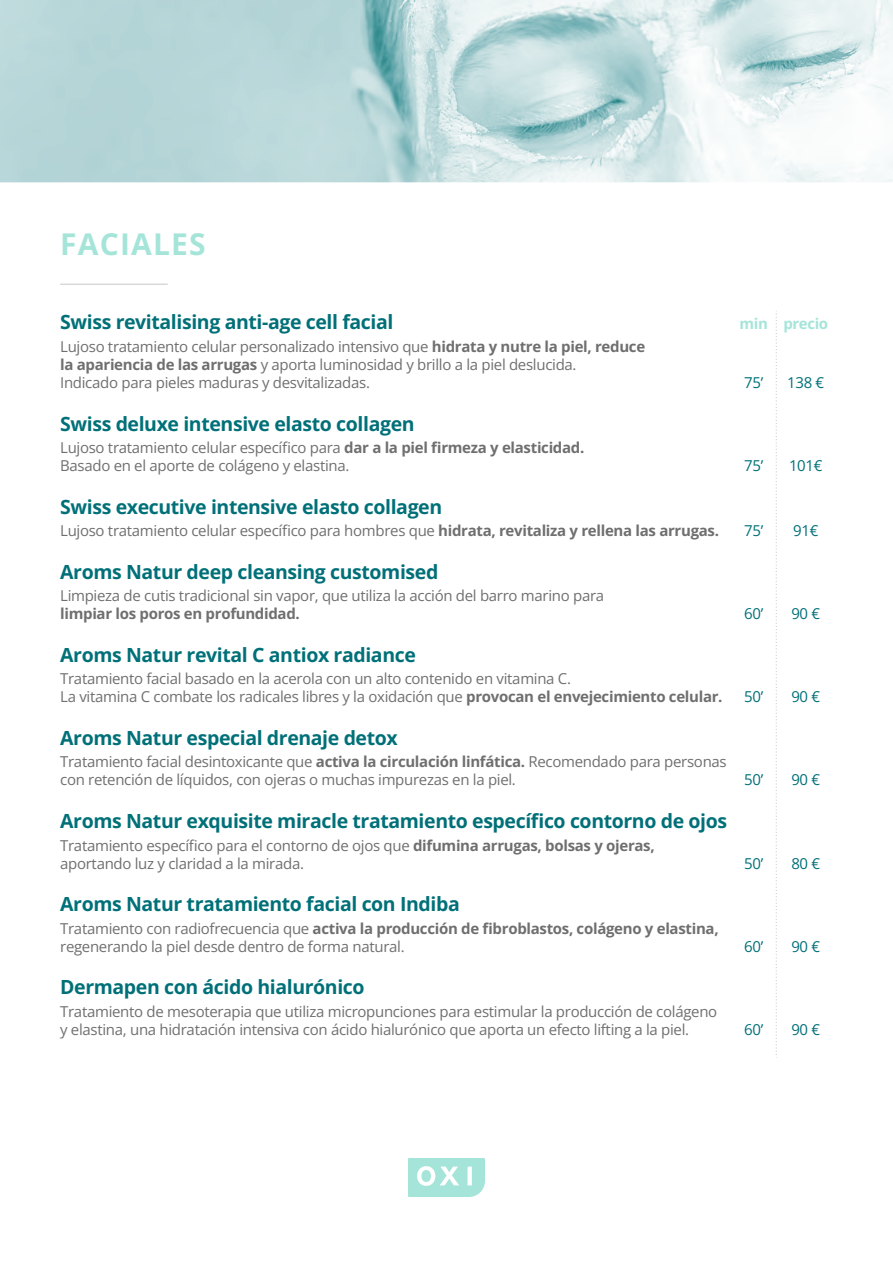
<style>
.page{position:relative;width:893px;height:1263px;background:#fff}
.page>*{position:absolute;margin:0;border:0;box-sizing:border-box;transform-origin:0 0}
.t1{font:700 30px "Open Sans";letter-spacing:.04em;color:#a5e5d9}
.t2{font:700 19.5px "Open Sans";letter-spacing:-.02em;color:#007078}
.t3{font:15px/18px "Open Sans";letter-spacing:-.02em;color:#706f6f}
.t4{font:15px "Open Sans";letter-spacing:-.02em;color:#007078}
.t5{font:700 15px "Open Sans";letter-spacing:-.02em;color:#706f6f}
.t6{font:700 15px "Open Sans";letter-spacing:-.025em;color:#a5e5d9}
.s1{font-weight:700}
</style>
<div class="page">
<img style="left:0;top:0;width:893px;height:182px">
<svg style="left:408px;top:1158px;width:77px;height:39px"></svg>
<hr style="left:60px;top:284px;width:108px;height:1px;background:#c8c7c7">
<svg style="left:776px;top:311px;width:1px;height:747px"></svg>
<h1 class="t1" style="left:60px;top:223px;width:147px">FACIALES</h1>
<h2 class="t2" style="left:60px;top:309px;width:335px">Swiss revitalising anti-age cell facial</h2>
<p class="t6" style="left:739px;top:313px;width:90px">min precio</p>
<p class="t3" style="left:60px;top:337px;width:587px">Lujoso tratamiento celular personalizado intensivo que <span class="s1">hidrata y nutre la piel, reduce la apariencia de las arrugas</span> y aporta luminosidad y brillo a la piel deslucida.<br>Indicado para pieles maduras y desvitalizadas.</p>
<p class="t4" style="left:744px;top:372px;width:21px">75’</p>
<p class="t4" style="left:787px;top:372px;width:39px">138 €</p>
<h2 class="t2" style="left:60px;top:410px;width:356px">Swiss deluxe intensive elasto collagen</h2>
<p class="t3" style="left:60px;top:438px;width:526px">Lujoso tratamiento celular específico para <span class="s1">dar a la piel firmeza y elasticidad.<br></span>Basado en el aporte de colágeno y elastina.</p>
<p class="t4" style="left:744px;top:455px;width:21px">75’</p>
<p class="t4" style="left:789px;top:455px;width:35px">101€</p>
<h2 class="t2" style="left:60px;top:493px;width:384px">Swiss executive intensive elasto collagen</h2>
<p class="t3" style="left:60px;top:521px;width:660px">Lujoso tratamiento celular específico para hombres que <span class="s1">hidrata, revitaliza y rellena las arrugas.</span></p>
<p class="t4" style="left:744px;top:520px;width:21px">75’</p>
<p class="t4" style="left:793px;top:520px;width:27px">91€</p>
<h2 class="t2" style="left:60px;top:558px;width:380px">Aroms Natur deep cleansing customised</h2>
<p class="t3" style="left:60px;top:586px;width:546px">Limpieza de cutis tradicional sin vapor, que utiliza la acción del barro marino para</p>
<p class="t5" style="left:60px;top:603px;width:241px">limpiar los poros en profundidad.</p>
<p class="t4" style="left:744px;top:603px;width:21px">60’</p>
<p class="t4" style="left:791px;top:603px;width:30px">90 €</p>
<h2 class="t2" style="left:60px;top:641px;width:357px">Aroms Natur revital C antiox radiance</h2>
<p class="t3" style="left:60px;top:669px;width:664px">Tratamiento facial basado en la acerola con un alto contenido en vitamina C.<br>La vitamina C combate los radicales libres y la oxidación que <span class="s1">provocan el envejecimiento celular.</span></p>
<p class="t4" style="left:744px;top:687px;width:21px">50’</p>
<p class="t4" style="left:791px;top:687px;width:30px">90 €</p>
<h2 class="t2" style="left:60px;top:724px;width:339px">Aroms Natur especial drenaje detox</h2>
<p class="t3" style="left:60px;top:753px;width:668px">Tratamiento facial desintoxicante que <span class="s1">activa la circulación linfática.</span> Recomendado para personas con retención de líquidos, con ojeras o muchas impurezas en la piel.</p>
<h2 class="t2" style="left:60px;top:807px;width:668px">Aroms Natur exquisite miracle tratamiento específico contorno de ojos</h2>
<p class="t3" style="left:60px;top:836px;width:596px">Tratamiento específico para el contorno de ojos que <span class="s1">difumina arrugas, bolsas y ojeras, </span>aportando luz y claridad a la mirada.</p>
<h2 class="t2" style="left:60px;top:890px;width:401px">Aroms Natur tratamiento facial con Indiba</h2>
<p class="t3" style="left:60px;top:919px;width:660px">Tratamiento con radiofrecuencia que <span class="s1">activa la producción de fibroblastos, colágeno y elastina, </span>regenerando la piel desde dentro de forma natural.</p>
<h2 class="t2" style="left:60px;top:973px;width:306px">Dermapen con ácido hialurónico</h2>
<p class="t3" style="left:60px;top:1002px;width:659px">Tratamiento de mesoterapia que utiliza micropunciones para estimular la producción de colágeno y elastina, una hidratación intensiva con ácido hialurónico que aporta un efecto lifting a la piel.</p>
<p class="t4" style="left:744px;top:770px;width:21px">50’</p>
<p class="t4" style="left:791px;top:770px;width:30px">90 €</p>
<p class="t4" style="left:744px;top:853px;width:21px">50’</p>
<p class="t4" style="left:791px;top:853px;width:30px">80 €</p>
<p class="t4" style="left:744px;top:936px;width:21px">60’</p>
<p class="t4" style="left:791px;top:936px;width:30px">90 €</p>
<p class="t4" style="left:744px;top:1019px;width:21px">60’</p>
<p class="t4" style="left:791px;top:1019px;width:30px">90 €</p>
</div>
